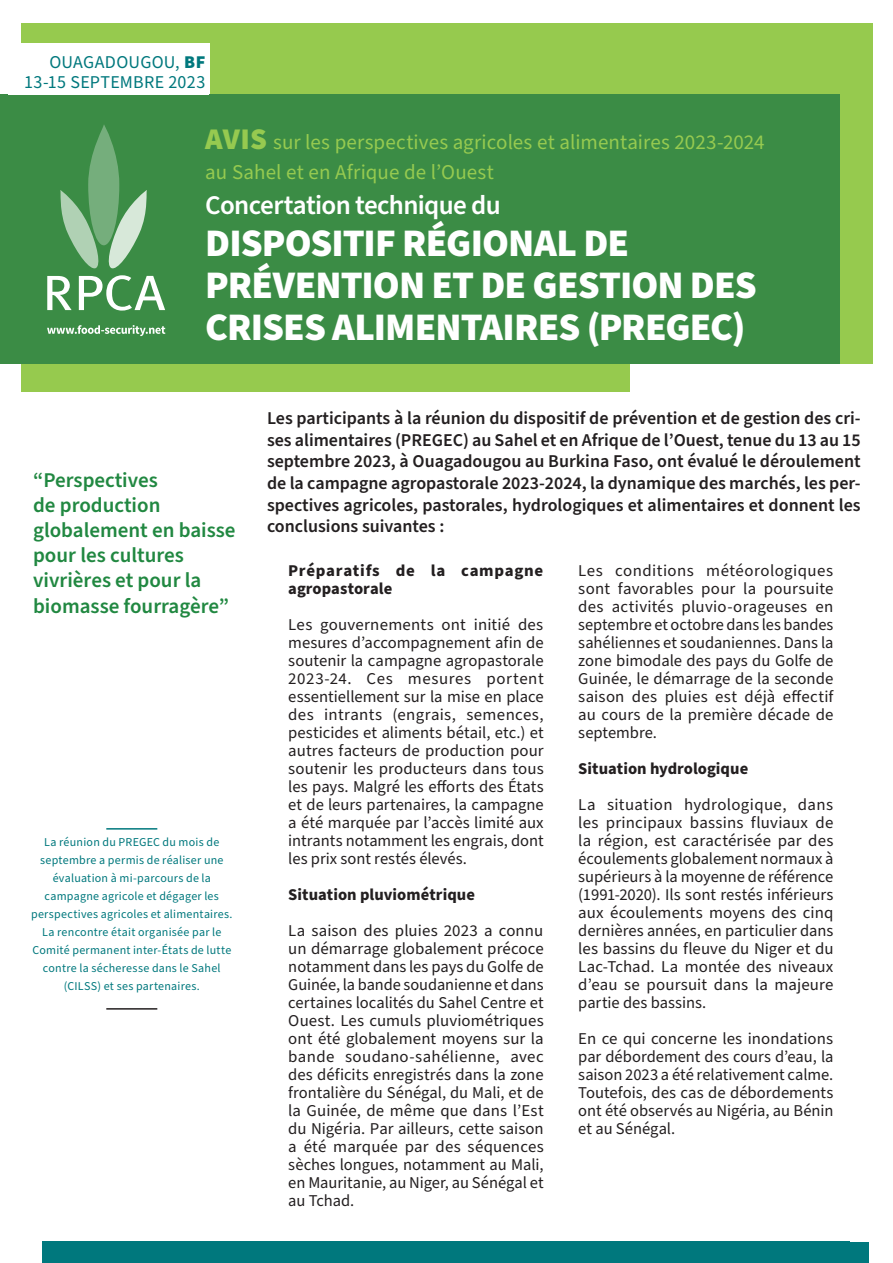
<style>
.page{position:relative;width:893px;height:1263px;background:#fff}
.page>*{position:absolute;margin:0;border:0;box-sizing:border-box;transform-origin:0 0}
.t1{font:900 39px/42px "Source Sans Pro";letter-spacing:-.025em;color:#fff}
.t2{font:600 27px "Source Sans Pro";letter-spacing:-.025em;color:#fff}
.t3{font:600 21px/25.2px "Source Sans Pro";color:#218841}
.HEAD_Surtitre{font:21px/30px "Source Sans Pro";letter-spacing:.005em;color:#96ca50}
.t4{font:600 18px/21.6px "Source Sans Pro";color:#231f20;text-align:justify}
.t5{font:18px/19.5px "Source Sans Pro";letter-spacing:.015em;color:#00787d;text-align:right}
.texte_courant{font:16.5px/18px "Source Sans Pro";color:#231f20;text-align:justify}
.texte_courant-2{font:700 16.5px "Source Sans Pro";letter-spacing:.005em;color:#231f20}
.texte_courant-3{font:700 16.5px/18px "Source Sans Pro";letter-spacing:.035em;color:#231f20}
.t6{font:12px/18px "Source Sans Pro";letter-spacing:.02em;color:#00787d;text-align:center}
.s1{font-weight:900}
.s2{font-weight:900;font-size:30px}
</style>
<div class="page">
<div style="left:21px;top:23px;width:851px;height:369px;background:#96ca4e"></div>
<div style="left:631px;top:364px;width:262px;height:37px;background:#fff"></div>
<div style="left:9px;top:43px;width:201px;height:52px;background:#fff"></div>
<div style="left:0;top:95px;width:839px;height:269px;background:#3b8c45"></div>
<svg style="left:47px;top:325px;width:118px;height:11px"></svg>
<svg style="left:88px;top:124px;width:31px;height:121px;background:#6ba873"></svg>
<svg style="left:47px;top:190px;width:118px;height:121px"></svg>
<div style="left:61px;top:1242px;width:808px;height:21px;background:#00787d"></div>
<div style="left:43px;top:1242px;width:807px;height:21px;background:#00787d"></div>
<hr style="left:106px;top:828px;width:51px;height:2px;background:#00787d">
<hr style="left:106px;top:1008px;width:51px;height:2px;background:#231f20">
<p class="t5" style="left:22px;top:49px;width:180px">CONAKRY, <span class="s1">GUINÉE<br></span>18-20 SEPTEMBRE 2017</p>
<p class="t5" style="left:49px;top:53px;width:157px">OUAGADOUGOU, <span class="s1">BF</span></p>
<p class="t5" style="left:24px;top:73px;width:183px">13-15 SEPTEMBRE 2023</p>
<p class="HEAD_Surtitre" style="left:205px;top:127px;width:561px"><span class="s2">AVIS</span> sur les perspectives agricoles et alimentaires 2023-2024 au Sahel et en Afrique de l’Ouest</p>
<h2 class="t2" style="left:205px;top:187px;width:297px">Concertation technique du</h2>
<h1 class="t1" style="left:205px;top:223px;width:553px">DISPOSITIF RÉGIONAL DE<br>PRÉVENTION ET DE GESTION DES<br>CRISES ALIMENTAIRES (PREGEC)</h1>
<p class="t3" style="left:33px;top:468px;width:204px">“Perspectives<br>de production globalement en baisse pour les cultures vivrières et pour la biomasse fourragère”</p>
<p class="t6" style="left:31px;top:833px;width:203px">La réunion du PREGEC du mois de septembre a permis de réaliser une évaluation à mi-parcours de la campagne agricole et dégager les perspectives agricoles et alimentaires.<br>La rencontre était organisée par le Comité permanent inter-États de lutte contre la sécheresse dans le Sahel (CILSS) et ses partenaires.</p>
<p class="t4" style="left:267px;top:408px;width:595px">Les participants à la réunion du dispositif de prévention et de gestion des cri&shy;ses alimentaires (PREGEC) au Sahel et en Afrique de l’Ouest, tenue du 13 au 15 septembre 2023, à Ouagadougou au Burkina Faso, ont évalué le déroulement de la campagne agropastorale 2023-2024, la dynamique des marchés, les per&shy;spectives agricoles, pastorales, hydrologiques et alimentaires et donnent les conclusions suivantes :</p>
<p class="texte_courant-3" style="left:288px;top:562px;width:256px">Préparatifs de la campagne agropastorale</p>
<p class="texte_courant" style="left:288px;top:616px;width:257px">Les gouvernements ont initié des mesures d’accompagnement afin de soutenir la campagne agropastorale 2023-24. Ces mesures portent essentiellement sur la mise en place des intrants (engrais, semences, pesticides et aliments bétail, etc.) et autres facteurs de production pour soutenir les producteurs dans tous les pays. Malgré les efforts des États et de leurs partenaires, la campagne a été marquée par l’accès limité aux intrants notamment les engrais, dont les prix sont restés élevés.</p>
<p class="texte_courant-2" style="left:288px;top:883px;width:188px">Situation pluviométrique</p>
<p class="texte_courant" style="left:288px;top:922px;width:257px">La saison des pluies 2023 a connu un démarrage globalement précoce notamment dans les pays du Golfe de Guinée, la bande soudanienne et dans certaines localités du Sahel Centre et Ouest. Les cumuls pluviométriques ont été globalement moyens sur la bande soudano-sahélienne, avec des déficits enregistrés dans la zone frontalière du Sénégal, du Mali, et de la Guinée, de même que dans l’Est du Nigéria. Par ailleurs, cette saison a été marquée par des séquences sèches longues, notamment au Mali, en Mauritanie, au Niger, au Sénégal et au Tchad.</p>
<p class="texte_courant" style="left:578px;top:562px;width:257px">Les conditions météorologiques sont favorables pour la poursuite des activités pluvio-orageuses en septembre et octobre dans les bandes sahéliennes et soudaniennes. Dans la zone bimodale des pays du Golfe de Guinée, le démarrage de la seconde saison des pluies est déjà effectif au cours de la première décade de septembre.</p>
<p class="texte_courant-2" style="left:578px;top:757px;width:171px">Situation hydrologique</p>
<p class="texte_courant" style="left:578px;top:796px;width:257px">La situation hydrologique, dans les principaux bassins fluviaux de la région, est caractérisée par des écoulements globalement normaux à supérieurs à la moyenne de référence (1991-2020). Ils sont restés inférieurs aux écoulements moyens des cinq dernières années, en particulier dans les bassins du fleuve du Niger et du Lac-Tchad. La montée des niveaux d’eau se poursuit dans la majeure partie des bassins.</p>
<p class="texte_courant" style="left:578px;top:1030px;width:257px">En ce qui concerne les inondations par débordement des cours d’eau, la saison 2023 a été relativement calme.<br>Toutefois, des cas de débordements ont été observés au Nigéria, au Bénin et au Sénégal.</p>
</div>
